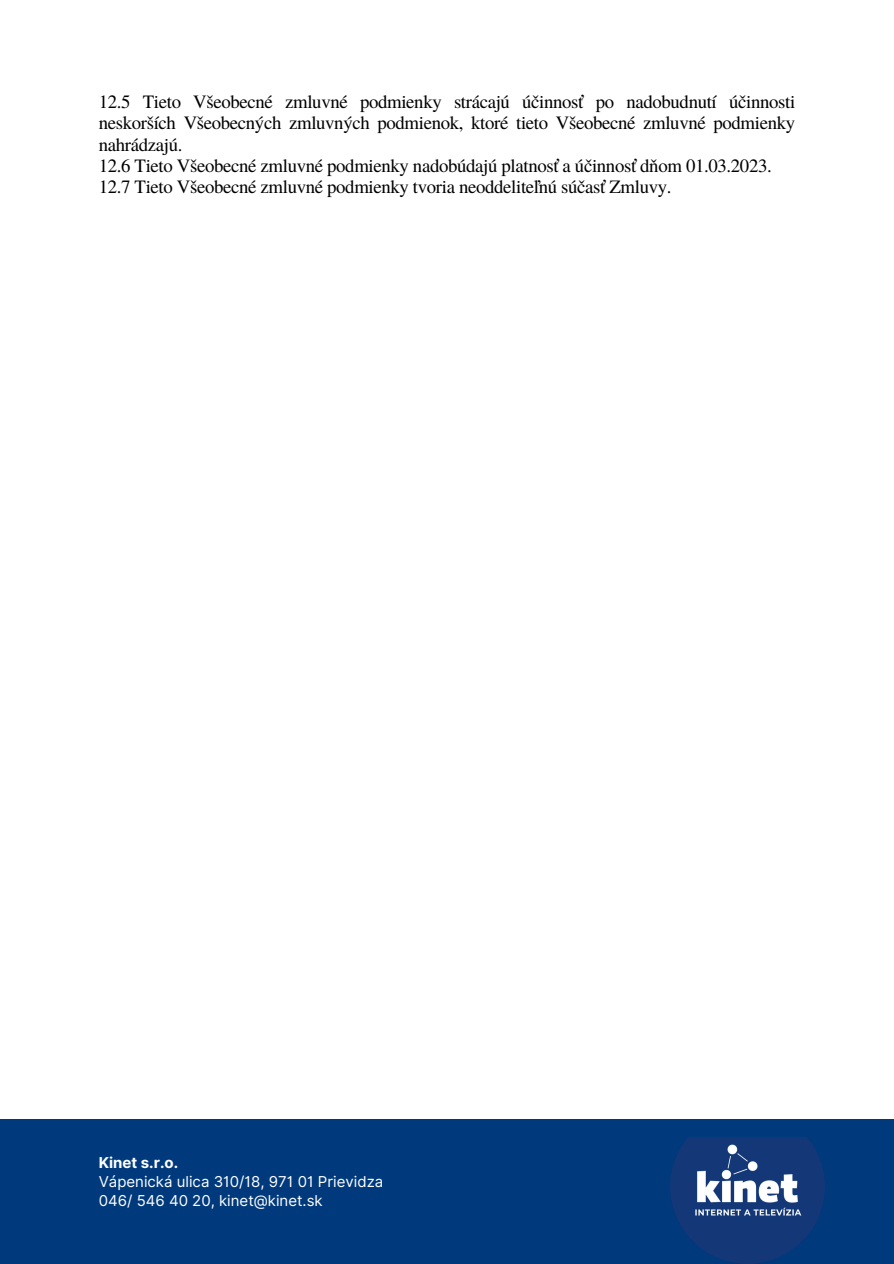
<style>
.page{position:relative;width:894px;height:1264px;background:#fff}
.page>*{position:absolute;margin:0;border:0;box-sizing:border-box;transform-origin:0 0}
.t1{font:18.75px/21.3px "Te X Gyre Termes";letter-spacing:-.02em;color:#000}
.t2{font:15px "Inter";color:#fff}
.t3{font:700 15px "Inter";color:#fff}
</style>
<div class="page">
<div style="left:0;top:1119px;width:893px;height:144px;background:#003a7d"></div>
<img style="left:670px;top:1137px;width:154px;height:126px">
<h1 class="t1" style="left:99px;top:90px;width:697px">12.5 Tieto Všeobecné zmluvné podmienky strácajú účinnosť po nadobudnutí účinnosti neskorších Všeobecných zmluvných podmienok, ktoré tieto Všeobecné zmluvné podmienky nahrádzajú.<br>12.6 Tieto Všeobecné zmluvné podmienky nadobúdajú platnosť a účinnosť dňom 01.03.2023.<br>12.7 Tieto Všeobecné zmluvné podmienky tvoria neoddeliteľnú súčasť Zmluvy.</h1>
<p class="t3" style="left:99px;top:1153px;width:81px">Kinet s.r.o.</p>
<p class="t2" style="left:99px;top:1172px;width:286px">Vápenická ulica 310/18, 971 01 Prievidza</p>
<p class="t2" style="left:99px;top:1191px;width:225px">046/ 546 40 20, kinet@kinet.sk</p>
</div>
